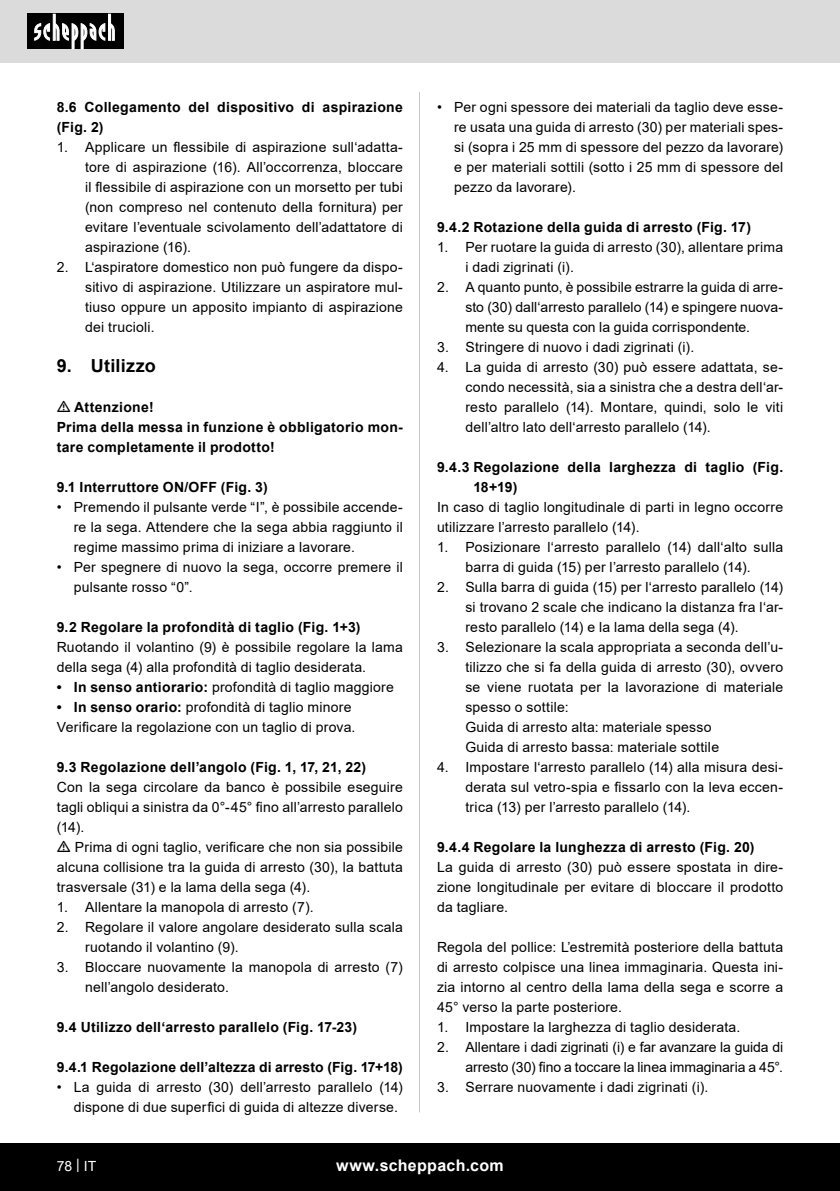
<style>
.page{position:relative;width:840px;height:1191px;background:#fff}
.page>*{position:absolute;margin:0;border:0;box-sizing:border-box;transform-origin:0 0}
.t1{font:700 18px "Arial";letter-spacing:.01em;color:#000}
.t2{font:700 16px "Arial";letter-spacing:.02em;color:#fff}
.t3{font:14px/20px "Arial";letter-spacing:.015em;color:#000;text-align:justify}
.t4{font:700 14px/20px "Arial";letter-spacing:.02em;color:#000}
.t5{font:14px/20px "Arial";letter-spacing:-.005em;color:#000;text-align:right}
.t6{font:14px "Arial";color:#fff}
.s1{font-weight:700}
</style>
<div class="page">
<div style="left:0;top:0;width:839px;height:63px;background:#dbdbdb"></div>
<div style="left:0;top:1143px;width:839px;height:48px;background:#000"></div>
<div style="left:27px;top:14px;width:96px;height:35px;background:#000"></div>
<svg style="left:34px;top:14px;width:81px;height:35px"></svg>
<hr style="left:419px;top:92px;width:1px;height:1020px;background:#c7c7c7">
<p class="t4" style="left:57px;top:97px;width:347px">8.6 Collegamento del dispositivo di aspirazione (Fig. 2)</p>
<p class="t3" style="left:85px;top:137px;width:319px;text-indent:-28px">1. Applicare un flessibile di aspirazione sull‘adatta&shy;tore di aspirazione (16). All’occorrenza, bloccare il flessibile di aspirazione con un morsetto per tubi (non compreso nel contenuto della fornitura) per evitare l’eventuale scivolamento dell’adattatore di aspirazione (16).</p>
<p class="t3" style="left:85px;top:257px;width:319px;text-indent:-28px">2. L‘aspiratore domestico non può fungere da dispo&shy;sitivo di aspirazione. Utilizzare un aspiratore mul&shy;tiuso oppure un apposito impianto di aspirazione dei trucioli.</p>
<p class="t1" style="left:57px;top:353px;width:101px">9. Utilizzo</p>
<p class="t4" style="left:74px;top:397px;width:81px">Attenzione!</p>
<p class="t4" style="left:57px;top:417px;width:347px">Prima della messa in funzione è obbligatorio mon&shy;tare completamente il prodotto!</p>
<p class="t4" style="left:57px;top:477px;width:212px">9.1 Interruttore ON/OFF (Fig. 3)</p>
<p class="t3" style="left:74px;top:497px;width:330px;text-indent:-17px">• Premendo il pulsante verde “I”, è possibile accende&shy;re la sega. Attendere che la sega abbia raggiunto il regime massimo prima di iniziare a lavorare.</p>
<p class="t3" style="left:74px;top:557px;width:330px;text-indent:-17px">• Per spegnere di nuovo la sega, occorre premere il pulsante rosso “0”.</p>
<p class="t4" style="left:57px;top:617px;width:305px">9.2 Regolare la profondità di taglio (Fig. 1+3)</p>
<p class="t3" style="left:57px;top:637px;width:347px">Ruotando il volantino (9) è possibile regolare la lama della sega (4) alla profondità di taglio desiderata.</p>
<p class="t3" style="left:57px;top:677px;width:338px"><span class="s1">• In senso antiorario:</span> profondità di taglio maggiore</p>
<p class="t3" style="left:57px;top:697px;width:296px"><span class="s1">• In senso orario:</span> profondità di taglio minore</p>
<p class="t3" style="left:57px;top:717px;width:300px">Verificare la regolazione con un taglio di prova.</p>
<p class="t4" style="left:57px;top:757px;width:311px">9.3 Regolazione dell’angolo (Fig. 1, 17, 21, 22)</p>
<p class="t3" style="left:57px;top:777px;width:347px">Con la sega circolare da banco è possibile eseguire tagli obliqui a sinistra da 0°-45° fino all’arresto parallelo (14).</p>
<p class="t3" style="left:57px;top:837px;width:347px;text-indent:18px">Prima di ogni taglio, verificare che non sia possibile alcuna collisione tra la guida di arresto (30), la battuta trasversale (31) e la lama della sega (4).</p>
<p class="t3" style="left:57px;top:897px;width:258px">1. Allentare la manopola di arresto (7).</p>
<p class="t3" style="left:85px;top:917px;width:319px;text-indent:-28px">2. Regolare il valore angolare desiderato sulla scala ruotando il volantino (9).</p>
<p class="t3" style="left:85px;top:957px;width:319px;text-indent:-28px">3. Bloccare nuovamente la manopola di arresto (7) nell’angolo desiderato.</p>
<p class="t4" style="left:57px;top:1017px;width:301px">9.4 Utilizzo dell‘arresto parallelo (Fig. 17-23)</p>
<p class="t4" style="left:57px;top:1057px;width:347px">9.4.1 Regolazione dell’altezza di arresto (Fig. 17+18)</p>
<p class="t3" style="left:74px;top:1077px;width:330px;text-indent:-17px">• La guida di arresto (30) dell’arresto parallelo (14) dispone di due superfici di guida di altezze diverse.</p>
<p class="t3" style="left:454px;top:97px;width:330px;text-indent:-17px">• Per ogni spessore dei materiali da taglio deve esse&shy;re usata una guida di arresto (30) per materiali spes&shy;si (sopra i 25 mm di spessore del pezzo da lavorare) e per materiali sottili (sotto i 25 mm di spessore del pezzo da lavorare).</p>
<p class="t4" style="left:437px;top:217px;width:315px">9.4.2 Rotazione della guida di arresto (Fig. 17)</p>
<p class="t3" style="left:465px;top:237px;width:319px;text-indent:-28px">1. Per ruotare la guida di arresto (30), allentare prima i dadi zigrinati (i).</p>
<p class="t3" style="left:465px;top:277px;width:319px;text-indent:-28px">2. A quanto punto, è possibile estrarre la guida di arre&shy;sto (30) dall‘arresto parallelo (14) e spingere nuova&shy;mente su questa con la guida corrispondente.</p>
<p class="t3" style="left:437px;top:337px;width:258px">3. Stringere di nuovo i dadi zigrinati (i).</p>
<p class="t3" style="left:465px;top:357px;width:319px;text-indent:-28px">4. La guida di arresto (30) può essere adattata, se&shy;condo necessità, sia a sinistra che a destra dell‘ar&shy;resto parallelo (14). Montare, quindi, solo le viti dell’altro lato dell‘arresto parallelo (14).</p>
<p class="t4" style="left:473px;top:457px;width:311px;text-indent:-36px">9.4.3 Regolazione della larghezza di taglio (Fig.<br>18+19)</p>
<p class="t3" style="left:437px;top:497px;width:347px">In caso di taglio longitudinale di parti in legno occorre utilizzare l’arresto parallelo (14).</p>
<p class="t3" style="left:437px;top:537px;width:347px;text-align:center">1. Posizionare l‘arresto parallelo (14) dall‘alto sulla barra di guida (15) per l’arresto parallelo (14).</p>
<p class="t3" style="left:465px;top:577px;width:319px;text-indent:-28px">2. Sulla barra di guida (15) per l‘arresto parallelo (14) si trovano 2 scale che indicano la distanza fra l‘ar&shy;resto parallelo (14) e la lama della sega (4).</p>
<p class="t3" style="left:465px;top:637px;width:319px;text-indent:-28px">3. Selezionare la scala appropriata a seconda dell’u&shy;tilizzo che si fa della guida di arresto (30), ovvero se viene ruotata per la lavorazione di materiale spesso o sottile:</p>
<p class="t3" style="left:465px;top:717px;width:247px">Guida di arresto alta: materiale spesso</p>
<p class="t3" style="left:465px;top:737px;width:255px">Guida di arresto bassa: materiale sottile</p>
<p class="t3" style="left:465px;top:757px;width:319px;text-indent:-28px">4. Impostare l‘arresto parallelo (14) alla misura desi&shy;derata sul vetro-spia e fissarlo con la leva eccen&shy;trica (13) per l’arresto parallelo (14).</p>
<p class="t4" style="left:437px;top:837px;width:319px">9.4.4 Regolare la lunghezza di arresto (Fig. 20)</p>
<p class="t3" style="left:437px;top:857px;width:347px">La guida di arresto (30) può essere spostata in dire&shy;zione longitudinale per evitare di bloccare il prodotto da tagliare.</p>
<p class="t3" style="left:437px;top:937px;width:347px">Regola del pollice: L’estremità posteriore della battuta di arresto colpisce una linea immaginaria. Questa ini&shy;zia intorno al centro della lama della sega e scorre a 45° verso la parte posteriore.</p>
<p class="t3" style="left:437px;top:1017px;width:305px">1. Impostare la larghezza di taglio desiderata.</p>
<p class="t5" style="left:437px;top:1037px;width:347px">2. Allentare i dadi zigrinati (i) e far avanzare la guida di arresto (30) fino a toccare la linea immaginaria a 45°.</p>
<p class="t3" style="left:437px;top:1077px;width:273px">3. Serrare nuovamente i dadi zigrinati (i).</p>
<p class="t6" style="left:57px;top:1156px;width:41px">78 | IT</p>
<p class="t2" style="left:336px;top:1154px;width:169px">www.scheppach.com</p>
</div>
